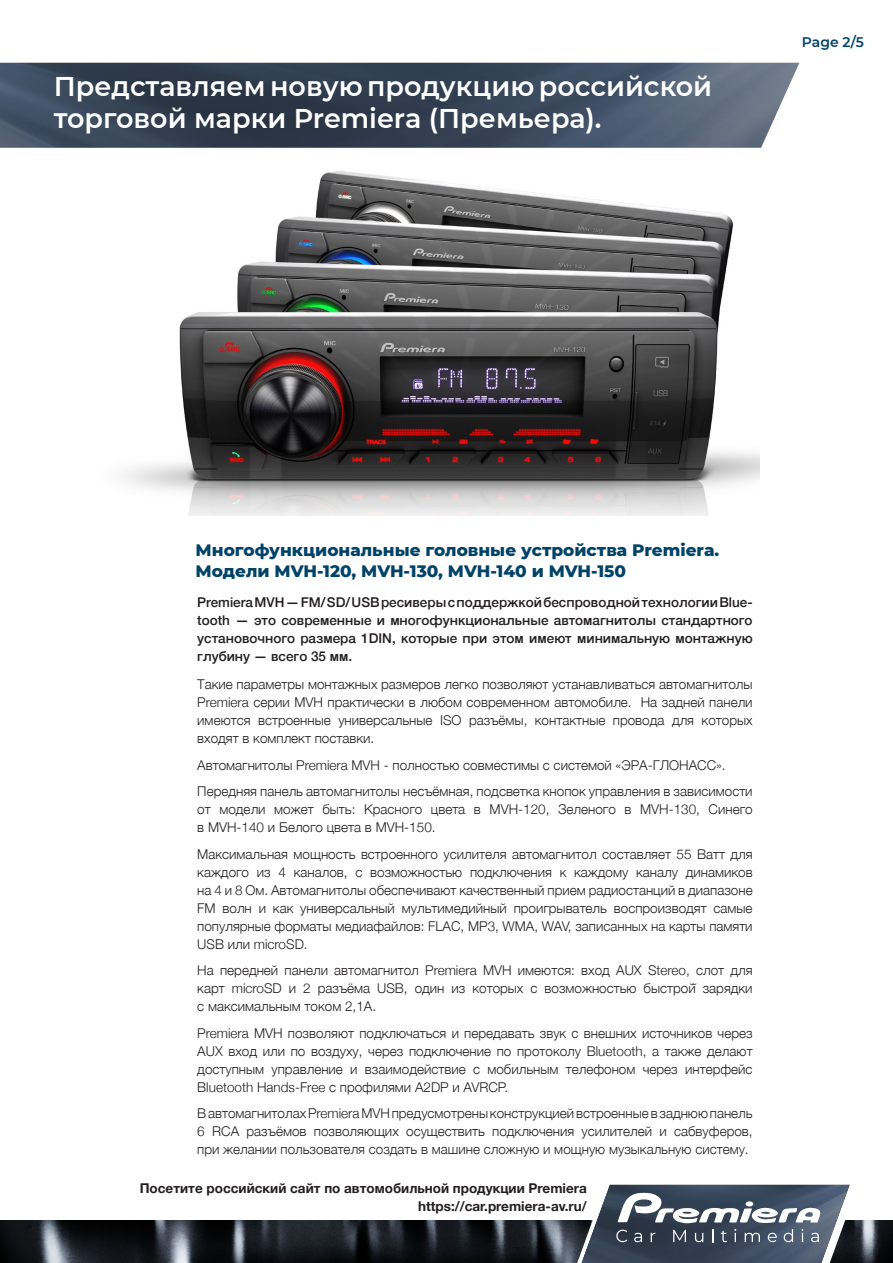
<style>
.page{position:relative;width:893px;height:1263px;background:#fff}
.page>*{position:absolute;margin:0;border:0;box-sizing:border-box;transform-origin:0 0}
.t1{font:600 27px/32.4px "Montserrat";color:#fff}
.t2{font:800 16.95px "Montserrat";color:#004368}
.t3{font:600 13.95px "Montserrat";color:#004368}
.t4{font:300 13.5px/18px "Helvetica Neue";color:#231f20;text-align:justify}
.t5{font:500 13.5px/18px "Helvetica Neue";color:#231f20;text-align:justify}
.t6{font:700 13.5px "Helvetica Neue";color:#231f20}
</style>
<div class="page">
<img style="left:0;top:63px;width:799px;height:85px">
<img style="left:122px;top:171px;width:638px;height:345px">
<img style="left:1px;top:1220px;width:892px;height:43px">
<svg style="left:577px;top:1185px;width:281px;height:78px"></svg>
<p class="t1" style="left:54px;top:69px;width:660px">Представляем новую продукцию российской торговой марки Premiera (Премьера).</p>
<p class="t3" style="left:802px;top:32px;width:64px">Page 2/5</p>
<p class="t2" style="left:196px;top:538px;width:525px">Многофункциональные головные устройства Premiera.</p>
<p class="t2" style="left:196px;top:558px;width:432px">Модели MVH-120, MVH-130, MVH-140 и MVH-150</p>
<p class="t5" style="left:197px;top:592px;width:557px">Premiera MVH — FM/ SD/ USB ресиверы с поддержкой беспроводной технологии Blue&shy;tooth — это современные и многофункциональные автомагнитолы стандартного установочного размера 1DIN, которые при этом имеют минимальную монтажную глубину — всего 35 мм.</p>
<p class="t4" style="left:197px;top:674px;width:557px">Такие параметры монтажных размеров легко позволяют устанавливаться автомагнитолы Premiera серии MVH практически в любом современном автомобиле. На задней панели имеются встроенные универсальные ISO разъёмы, контактные провода для которых входят в комплект поставки.</p>
<p class="t4" style="left:197px;top:755px;width:530px">Автомагнитолы Premiera MVH - полностью совместимы с системой «ЭРА-ГЛОНАСС».</p>
<p class="t4" style="left:197px;top:781px;width:557px">Передняя панель автомагнитолы несъёмная, подсветка кнопок управления в зависимости от модели может быть: Красного цвета в MVH-120, Зеленого в MVH-130, Синего в MVH-140 и Белого цвета в MVH-150.</p>
<p class="t4" style="left:197px;top:844px;width:557px">Максимальная мощность встроенного усилителя автомагнитол составляет 55 Ватт для каждого из 4 каналов, с возможностью подключения к каждому каналу динамиков на 4 и 8 Ом. Автомагнитолы обеспечивают качественный прием радиостанций в диапазоне FM волн и как универсальный мультимедийный проигрыватель воспроизводят самые популярные форматы медиафайлов: FLAC, MP3, WMA, WAV, записанных на карты памяти USB или microSD.</p>
<p class="t4" style="left:197px;top:960px;width:557px">На передней панели автомагнитол Premiera MVH имеются: вход AUX Stereo, слот для карт microSD и 2 разъёма USB, один из которых с возможностью быстрой̆ зарядки с максимальным током 2,1А.</p>
<p class="t4" style="left:197px;top:1023px;width:557px">Premiera MVH позволяют подключаться и передавать звук с внешних источников через AUX вход или по воздуху, через подключение по протоколу Bluetooth, а также делают доступным управление и взаимодействие с мобильным телефоном через интерфейс Bluetooth Hands-Free с профилями A2DP и AVRCP.</p>
<p class="t4" style="left:197px;top:1103px;width:557px">В автомагнитолах Premiera MVH предусмотрены конструкцией встроенные в заднюю панель 6 RCA разъёмов позволяющих осуществить подключения усилителей и сабвуферов, при желании пользователя создать в машине сложную и мощную музыкальную систему.</p>
<p class="t6" style="left:140px;top:1177px;width:449px">Посетите российский сайт по автомобильной продукции Premiera</p>
<p class="t6" style="left:418px;top:1195px;width:170px">https://car.premiera-av.ru/</p>
</div>
